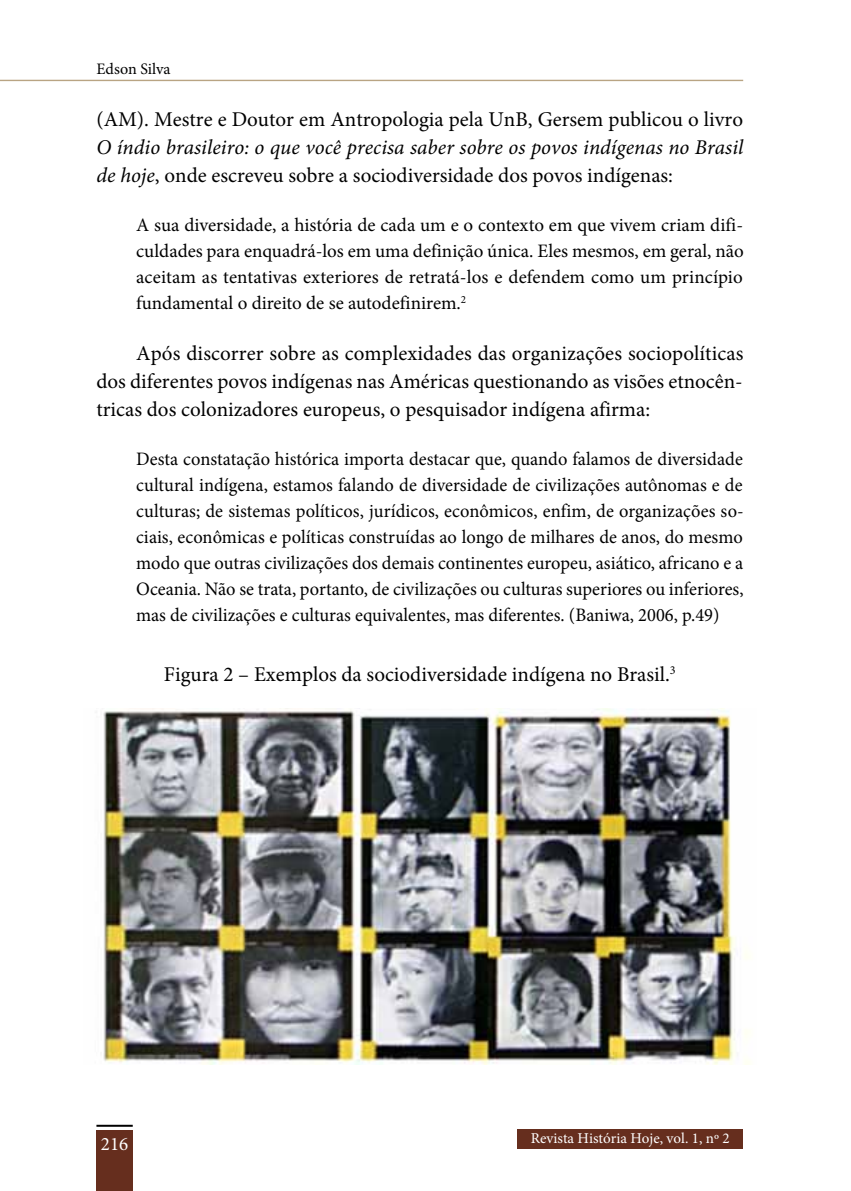
<style>
.page{position:relative;width:851px;height:1191px;background:#fff}
.page>*{position:absolute;margin:0;border:0;box-sizing:border-box;transform-origin:0 0}
.t1{font:21px/28px "Minion Pro";color:#000;text-align:justify}
.t2{font:italic 21px/28px "Minion Pro";letter-spacing:.005em;color:#000}
.t3{font:19px/26px "Minion Pro";color:#000;text-align:justify}
.t4{font:19px "Minion Pro";color:#fff}
.t5{font:16px "Minion Pro";color:#000}
.t6{font:15px "Minion Pro";color:#fff}
.s1{font-style:normal}
</style>
<div class="page">
<div style="left:517px;top:1129px;width:226px;height:20px;background:#662e1e"></div>
<hr style="left:0;top:80px;width:743px;height:1px;background:#b9a483">
<div style="left:96px;top:1130px;width:37px;height:61px;background:#662e1e"></div>
<hr style="left:96px;top:1124px;width:37px;height:2px;background:#000">
<img style="left:103px;top:708px;width:647px;height:356px">
<p class="t5" style="left:96px;top:58px;width:76px">Edson Silva</p>
<p class="t1" style="left:96px;top:105px;width:648px">(AM). Mestre e Doutor em Antropologia pela UnB, Gersem publicou o livro</p>
<p class="t2" style="left:96px;top:133px;width:648px">O índio brasileiro: o que você precisa saber sobre os povos indígenas no Brasil de hoje<span class="s1">, onde escreveu sobre a sociodiversidade dos povos indígenas:</span></p>
<p class="t3" style="left:136px;top:212px;width:609px">A sua diversidade, a história de cada um e o contexto em que vivem criam difi&shy;culdades para enquadrá-los em uma definição única. Eles mesmos, em geral, não aceitam as tentativas exteriores de retratá-los e defendem como um princípio fundamental o direito de se autodefinirem.<sup>2</sup></p>
<p class="t1" style="left:96px;top:339px;width:648px;text-indent:40px">Após discorrer sobre as complexidades das organizações sociopolíticas dos diferentes povos indígenas nas Américas questionando as visões etnocên&shy;tricas dos colonizadores europeus, o pesquisador indígena afirma:</p>
<p class="t3" style="left:136px;top:446px;width:609px">Desta constatação histórica importa destacar que, quando falamos de diversidade cultural indígena, estamos falando de diversidade de civilizações autônomas e de culturas; de sistemas políticos, jurídicos, econômicos, enfim, de organizações so&shy;ciais, econômicas e políticas construídas ao longo de milhares de anos, do mesmo modo que outras civilizações dos demais continentes europeu, asiático, africano e a Oceania. Não se trata, portanto, de civilizações ou culturas superiores ou inferiores, mas de civilizações e culturas equivalentes, mas diferentes. (Baniwa, 2006, p.49)</p>
<p class="t1" style="left:164px;top:660px;width:513px">Figura 2 – Exemplos da sociodiversidade indígena no Brasil.<sup>3</sup></p>
<p class="t4" style="left:101px;top:1131px;width:29px">216</p>
<p class="t6" style="left:530px;top:1128px;width:200px">Revista História Hoje, vol. 1, nº 2</p>
</div>
